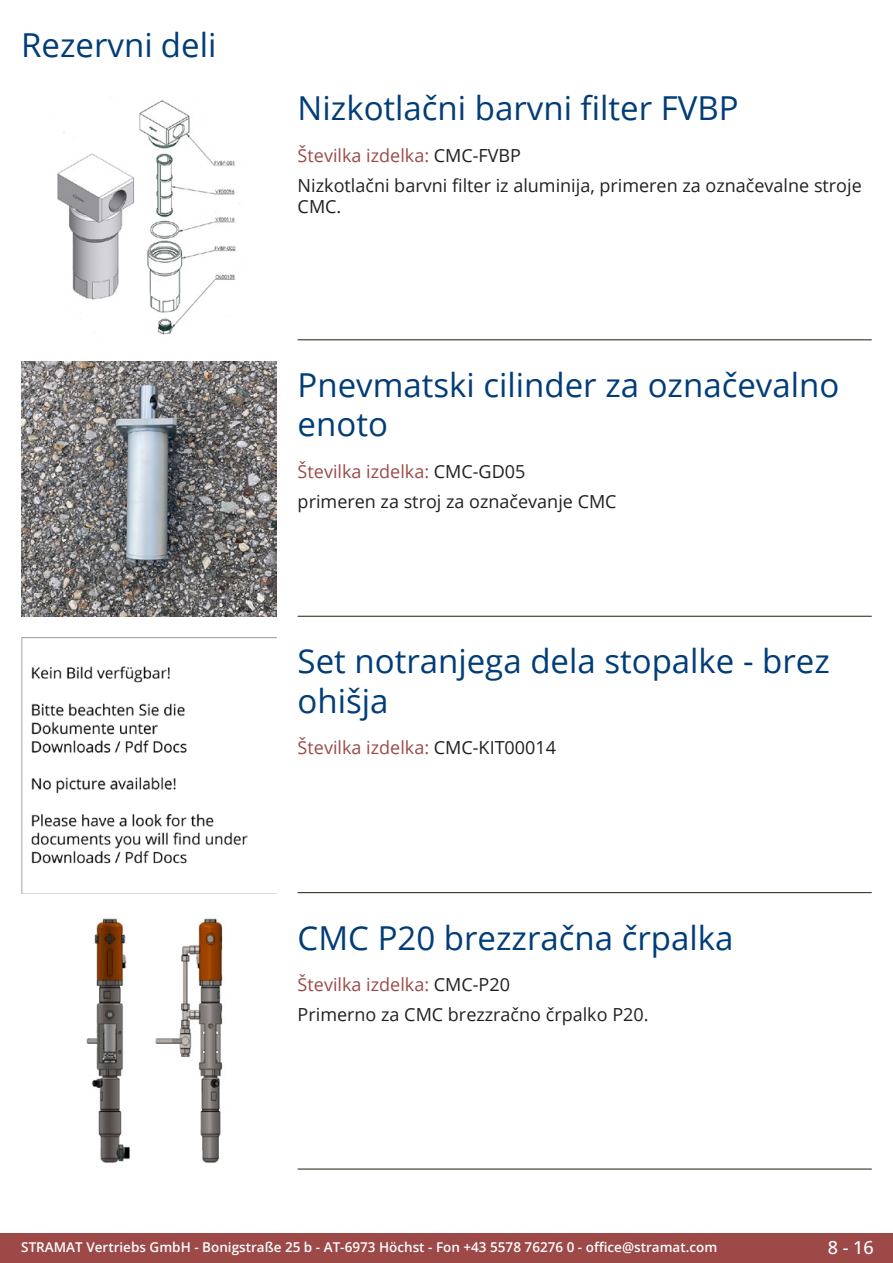
<style>
.page{position:relative;width:893px;height:1263px;background:#fff}
.page>*{position:absolute;margin:0;border:0;box-sizing:border-box;transform-origin:0 0}
.Produkttitel{font:33px/39.6px "Open Sans";color:#003d78}
.RastTitel{font:33px "Open Sans";color:#003d78}
.Beschreibung_Text{font:18px/21.6px "Open Sans";color:#231f20}
.TechDaten_Überschrif{font:18px "Open Sans";color:#9c4948}
.t1{font:500 18px "Open Sans";color:#fff}
.t2{font:600 13.5px "Open Sans";color:#fff}
.s1{color:#231f20}
</style>
<div class="page">
<div style="left:0;top:1233px;width:893px;height:30px;background:#9c4948"></div>
<hr style="left:298px;top:340px;width:574px;height:1px;background:#201d08">
<hr style="left:298px;top:616px;width:574px;height:1px;background:#201d08">
<hr style="left:298px;top:892px;width:574px;height:1px;background:#201d08">
<hr style="left:298px;top:1169px;width:574px;height:1px;background:#201d08">
<img style="left:57px;top:100px;width:183px;height:235px">
<img style="left:21px;top:361px;width:255px;height:256px">
<img style="left:21px;top:638px;width:255px;height:255px">
<img style="left:86px;top:918px;width:137px;height:245px">
<p class="RastTitel" style="left:21px;top:22px;width:197px">Rezervni deli</p>
<p class="Produkttitel" style="left:298px;top:88px;width:442px">Nizkotlačni barvni filter FVBP</p>
<p class="TechDaten_Überschrif" style="left:298px;top:143px;width:225px">Številka izdelka: <span class="s1">CMC-FVBP</span></p>
<p class="Beschreibung_Text" style="left:298px;top:174px;width:566px">Nizkotlačni barvni filter iz aluminija, primeren za označevalne stroje<br>CMC.</p>
<p class="Produkttitel" style="left:298px;top:364px;width:543px">Pnevmatski cilinder za označevalno enoto</p>
<p class="TechDaten_Überschrif" style="left:298px;top:459px;width:229px">Številka izdelka: <span class="s1">CMC-GD05</span></p>
<p class="Beschreibung_Text" style="left:298px;top:490px;width:320px">primeren za stroj za označevanje CMC</p>
<p class="Produkttitel" style="left:298px;top:640px;width:534px">Set notranjega dela stopalke - brez ohišja</p>
<p class="TechDaten_Überschrif" style="left:298px;top:735px;width:260px">Številka izdelka: <span class="s1">CMC-KIT00014</span></p>
<p class="Produkttitel" style="left:298px;top:917px;width:437px">CMC P20 brezzračna črpalka</p>
<p class="TechDaten_Überschrif" style="left:298px;top:972px;width:214px">Številka izdelka: <span class="s1">CMC-P20</span></p>
<p class="Beschreibung_Text" style="left:298px;top:1003px;width:352px">Primerno za CMC brezzračno črpalko P20.</p>
<p class="t2" style="left:21px;top:1238px;width:698px">STRAMAT Vertriebs GmbH - Bonigstraße 25 b - AT-6973 Höchst - Fon +43 5578 76276 0 - office@stramat.com</p>
<p class="t1" style="left:828px;top:1234px;width:48px">8 - 16</p>
</div>
